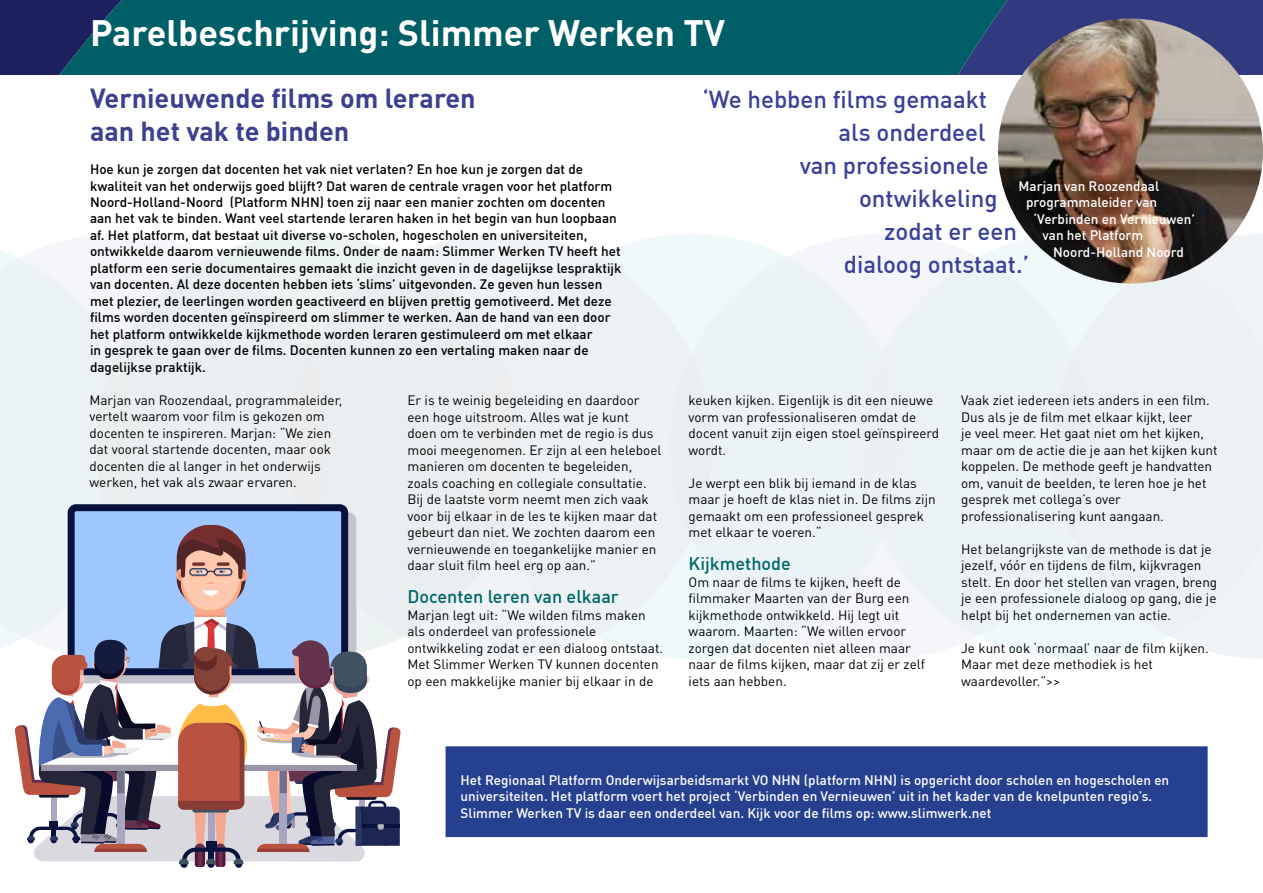
<style>
.page{position:relative;width:1263px;height:893px;background:#fff}
.page>*{position:absolute;margin:0;border:0;box-sizing:border-box;transform-origin:0 0}
.t1{font:700 36px "DIN Pro";color:#fff}
.t2{font:700 27px/33px "DIN Pro";color:#3d408e}
.t3{font:500 24px "DIN Pro";color:#3b4099}
.t4{font:500 18px "DIN Pro";color:#006768}
.t5{font:13.5px/16.5px "DIN Pro";color:#000}
.t6{font:500 13.5px/16.5px "DIN Pro";color:#000}
.t7{font:500 13.5px/16.5px "DIN Pro";color:#fff}
</style>
<div class="page">
<div style="left:0;top:234px;width:325px;height:414px;background:#ecf3f6"></div>
<div style="left:96px;top:234px;width:425px;height:425px;background:#ebeff1;border-radius:50%"></div>
<div style="left:670px;top:234px;width:425px;height:425px;background:#ecf3f6;border-radius:50%"></div>
<div style="left:287px;top:234px;width:425px;height:425px;background:#ebeef0;border-radius:50%"></div>
<div style="left:478px;top:234px;width:426px;height:425px;background:#ecf3f6;border-radius:50%"></div>
<svg style="left:978px;top:238px;width:74px;height:420px"></svg>
<div style="left:1052px;top:234px;width:211px;height:425px;background:#ecf1f4"></div>
<svg style="left:0;top:0;width:693px;height:75px;background:#035665"></svg>
<svg style="left:693px;top:0;width:570px;height:75px;background:#12506f"></svg>
<img style="left:998px;top:19px;width:265px;height:265px;border-radius:132px">
<div style="left:68px;top:504px;width:280px;height:171px;background:#08123d;border-radius:8px"></div>
<div style="left:75px;top:511px;width:266px;height:157px;background:#9ec7ff;border-radius:2px"></div>
<svg style="left:15px;top:521px;width:386px;height:346px"></svg>
<div style="left:453px;top:754px;width:747px;height:76px;background:#25408f"></div>
<div style="left:446px;top:746px;width:761px;height:91px;border:15px solid #25408f"></div>
<h1 class="t1" style="left:90px;top:9px;width:636px">Parelbeschrijving: Slimmer Werken TV</h1>
<h2 class="t2" style="left:90px;top:81px;width:387px">Vernieuwende films om leraren aan het vak te binden</h2>
<h3 class="t3" style="left:702px;top:84px;width:286px">‘We hebben films gemaakt</h3>
<h3 class="t3" style="left:838px;top:117px;width:149px">als onderdeel</h3>
<h3 class="t3" style="left:800px;top:150px;width:190px">van professionele</h3>
<h3 class="t3" style="left:859px;top:183px;width:140px">ontwikkeling</h3>
<h3 class="t3" style="left:884px;top:216px;width:134px">zodat er een</h3>
<h3 class="t3" style="left:844px;top:249px;width:187px">dialoog ontstaat.’</h3>
<p class="t6" style="left:90px;top:160px;width:533px">Hoe kun je zorgen dat docenten het vak niet verlaten? En hoe kun je zorgen dat de kwaliteit van het onderwijs goed blijft? Dat waren de centrale vragen voor het platform Noord-Holland-Noord (Platform NHN) toen zij naar een manier zochten om docenten aan het vak te binden. Want veel startende leraren haken in het begin van hun loopbaan af. Het platform, dat bestaat uit diverse vo-scholen, hogescholen en universiteiten, ontwikkelde daarom vernieuwende films. Onder de naam: Slimmer Werken TV heeft het platform een serie documentaires gemaakt die inzicht geven in de dagelijkse lespraktijk van docenten. Al deze docenten hebben iets ‘slims’ uitgevonden. Ze geven hun lessen met plezier, de leerlingen worden geactiveerd en blijven prettig gemotiveerd. Met deze films worden docenten geïnspireerd om slimmer te werken. Aan de hand van een door het platform ontwikkelde kijkmethode worden leraren gestimuleerd om met elkaar<br>in gesprek te gaan over de films. Docenten kunnen zo een vertaling maken naar de dagelijkse praktijk.</p>
<p class="t7" style="left:1018px;top:177px;width:142px">Marjan van Roozendaal</p>
<p class="t7" style="left:1026px;top:194px;width:133px">programmaleider van</p>
<p class="t7" style="left:1034px;top:210px;width:163px">‘Verbinden en Vernieuwen’</p>
<p class="t7" style="left:1043px;top:227px;width:102px">van het Platform</p>
<p class="t7" style="left:1053px;top:243px;width:132px">Noord-Holland Noord</p>
<p class="t5" style="left:90px;top:391px;width:254px">Marjan van Roozendaal, programmaleider, vertelt waarom voor film is gekozen om docenten te inspireren. Marjan: “We zien dat vooral startende docenten, maar ook docenten die al langer in het onderwijs werken, het vak als zwaar ervaren.</p>
<p class="t5" style="left:407px;top:391px;width:256px">Er is te weinig begeleiding en daardoor een hoge uitstroom. Alles wat je kunt doen om te verbinden met de regio is dus mooi meegenomen. Er zijn al een heleboel manieren om docenten te begeleiden, zoals coaching en collegiale consultatie.<br>Bij de laatste vorm neemt men zich vaak voor bij elkaar in de les te kijken maar dat gebeurt dan niet. We zochten daarom een vernieuwende en toegankelijke manier en daar sluit film heel erg op aan.”</p>
<h3 class="t4" style="left:407px;top:585px;width:213px">Docenten leren van elkaar</h3>
<p class="t5" style="left:407px;top:606px;width:257px">Marjan legt uit: “We wilden films maken als onderdeel van professionele ontwikkeling zodat er een dialoog ontstaat.<br>Met Slimmer Werken TV kunnen docenten op een makkelijke manier bij elkaar in de</p>
<p class="t5" style="left:688px;top:391px;width:252px">keuken kijken. Eigenlijk is dit een nieuwe vorm van professionaliseren omdat de docent vanuit zijn eigen stoel geïnspireerd wordt.</p>
<p class="t5" style="left:688px;top:474px;width:249px">Je werpt een blik bij iemand in de klas maar je hoeft de klas niet in. De films zijn gemaakt om een professioneel gesprek met elkaar te voeren.“</p>
<h3 class="t4" style="left:688px;top:552px;width:104px">Kijkmethode</h3>
<p class="t5" style="left:688px;top:573px;width:238px">Om naar de films te kijken, heeft de filmmaker Maarten van der Burg een kijkmethode ontwikkeld. Hij legt uit waarom. Maarten: “We willen ervoor zorgen dat docenten niet alleen maar naar de films kijken, maar dat zij er zelf iets aan hebben.</p>
<p class="t5" style="left:961px;top:391px;width:258px">Vaak ziet iedereen iets anders in een film.<br>Dus als je de film met elkaar kijkt, leer<br>je veel meer. Het gaat niet om het kijken, maar om de actie die je aan het kijken kunt koppelen. De methode geeft je handvatten om, vanuit de beelden, te leren hoe je het gesprek met collega’s over professionalisering kunt aangaan.</p>
<p class="t5" style="left:961px;top:540px;width:258px">Het belangrijkste van de methode is dat je jezelf, vóór en tijdens de film, kijkvragen stelt. En door het stellen van vragen, breng je een professionele dialoog op gang, die je helpt bij het ondernemen van actie.</p>
<p class="t5" style="left:961px;top:639px;width:249px">Je kunt ook ‘normaal’ naar de film kijken.<br>Maar met deze methodiek is het waardevoller.”&gt;&gt;</p>
<p class="t7" style="left:460px;top:771px;width:710px">Het Regionaal Platform Onderwijsarbeidsmarkt VO NHN (platform NHN) is opgericht door scholen en hogescholen en universiteiten. Het platform voert het project ‘Verbinden en Vernieuwen’ uit in het kader van de knelpunten regio’s.<br>Slimmer Werken TV is daar een onderdeel van. Kijk voor de films op: www.slimwerk.net</p>
</div>
